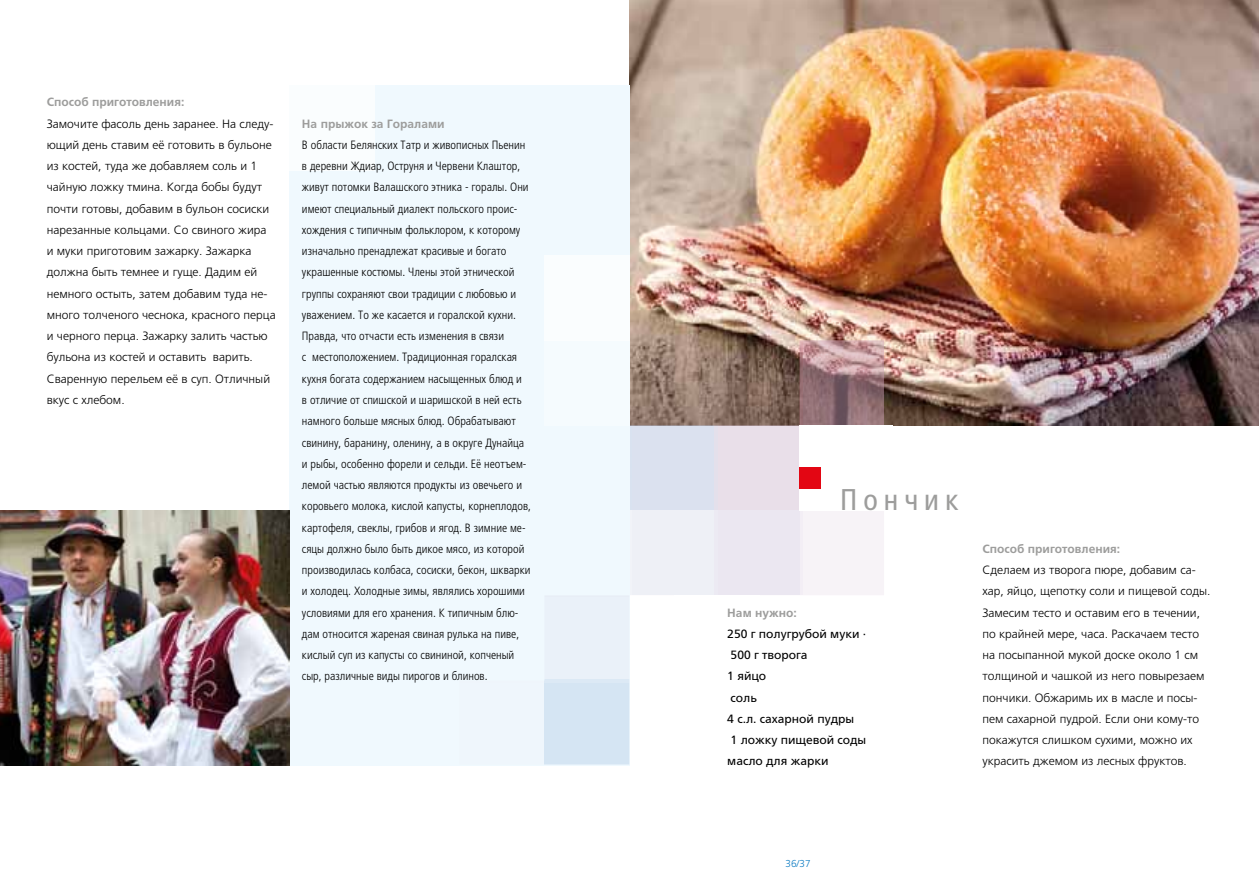
<style>
.page{position:relative;width:1259px;height:893px;background:#fff}
.page>*{position:absolute;margin:0;border:0;box-sizing:border-box;transform-origin:0 0}
.t1{font:condensed 30px "Frutiger LTCYR";letter-spacing:.2em;color:#9d9d9c}
.t2{font:300 condensed 12px/21.3px "Frutiger LTCYR";color:#000}
.t3{font:300 12px/21.3px "Frutiger LTCYR";color:#000}
.t4{font:12px/21.3px "Frutiger LTCYR";color:#000}
.t5{font:700 12px "Frutiger LTCYR";color:#9d9d9c}
.t6{font:300 10.5px "Frutiger Next LTCE";color:#0075bf}
</style>
<div class="page">
<img style="left:629px;top:0;width:630px;height:425px">
<img style="left:629px;top:340px;width:255px;height:255px">
<div style="left:799px;top:425px;width:94px;height:85px;background:#fff"></div>
<div style="left:799px;top:468px;width:22px;height:21px;background:#e30613"></div>
<div style="left:289px;top:85px;width:340px;height:680px;background:#f0f9fe"></div>
<img style="left:0;top:510px;width:289px;height:255px">
<div style="left:544px;top:340px;width:85px;height:85px;background:#f5fbfe"></div>
<div style="left:544px;top:255px;width:85px;height:85px;background:#fff"></div>
<div style="left:289px;top:85px;width:85px;height:85px;background:#fff"></div>
<p class="t5" style="left:47px;top:96px;width:139px">Способ приготовления:</p>
<p class="t3" style="left:47px;top:113px;width:230px">Замочите фасоль день заранее. На следу&shy;ющий день ставим её готовить в бульоне из костей, туда же добавляем соль и 1 чайную ложку тмина. Когда бобы будут почти готовы, добавим в бульон сосиски нарезанные кольцами. Со свиного жира и муки приготовим зажарку. Зажарка должна быть темнее и гуще. Дадим ей немного остыть, затем добавим туда не&shy;много толченого чеснока, красного перца и черного перца. Зажарку залить частью бульона из костей и оставить варить.<br>Сваренную перельем её в суп. Отличный вкус с хлебом.</p>
<p class="t5" style="left:302px;top:117px;width:144px">На прыжок за Горалами</p>
<p class="t2" style="left:302px;top:134px;width:231px">В области Белянских Татр и живописных Пьенин в деревни Ждиар, Оструня и Червени Клаштор, живут потомки Валашского этника - горалы. Они имеют специальный диалект польского проис&shy;хождения с типичным фольклором, к которому изначально пренадлежат красивые и богато украшенные костюмы. Члены этой этнической группы сохраняют свои традиции с любовью и уважением. То же касается и горалской кухни.<br>Правда, что отчасти есть изменения в связи<br>с местоположением. Традиционная горалская кухня богата содержанием насыщенных блюд и<br>в отличие от спишской и шаришской в ней есть намного больше мясных блюд. Обрабатывают свинину, баранину, оленину, а в округе Дунайца и рыбы, особенно форели и сельди. Её неотъем&shy;лемой частью являются продукты из овечьего и коровьего молока, кислой капусты, корнеплодов, картофеля, свеклы, грибов и ягод. В зимние ме&shy;сяцы должно было быть дикое мясо, из которой производилась колбаса, сосиски, бекон, шкварки и холодец. Холодные зимы, являлись хорошими условиями для его хранения. К типичным блю&shy;дам относится жареная свиная рулька на пиве, кислый суп из капусты со свининой, копченый сыр, различные виды пирогов и блинов.</p>
<h1 class="t1" style="left:840px;top:484px;width:120px">Пончик</h1>
<p class="t5" style="left:727px;top:606px;width:71px">Нам нужно:</p>
<p class="t4" style="left:727px;top:623px;width:140px">250 г полугрубой муки ·<br>500 г творога<br>1 яйцо<br>соль<br>4 с.л. сахарной пудры<br>1 ложку пищевой соды масло для жарки</p>
<p class="t5" style="left:982px;top:542px;width:139px">Способ приготовления:</p>
<p class="t3" style="left:982px;top:559px;width:229px">Сделаем из творога пюре, добавим са&shy;хар, яйцо, щепотку соли и пищевой соды.<br>Замесим тесто и оставим его в течении, по крайней мере, часа. Раскачаем тесто на посыпанной мукой доске около 1 см толщиной и чашкой из него повырезаем пончики. Обжаримь их в масле и посы&shy;пем сахарной пудрой. Если они кому-то покажутся слишком сухими, можно их украсить джемом из лесных фруктов.</p>
<p class="t6" style="left:785px;top:857px;width:27px">36/37</p>
</div>
